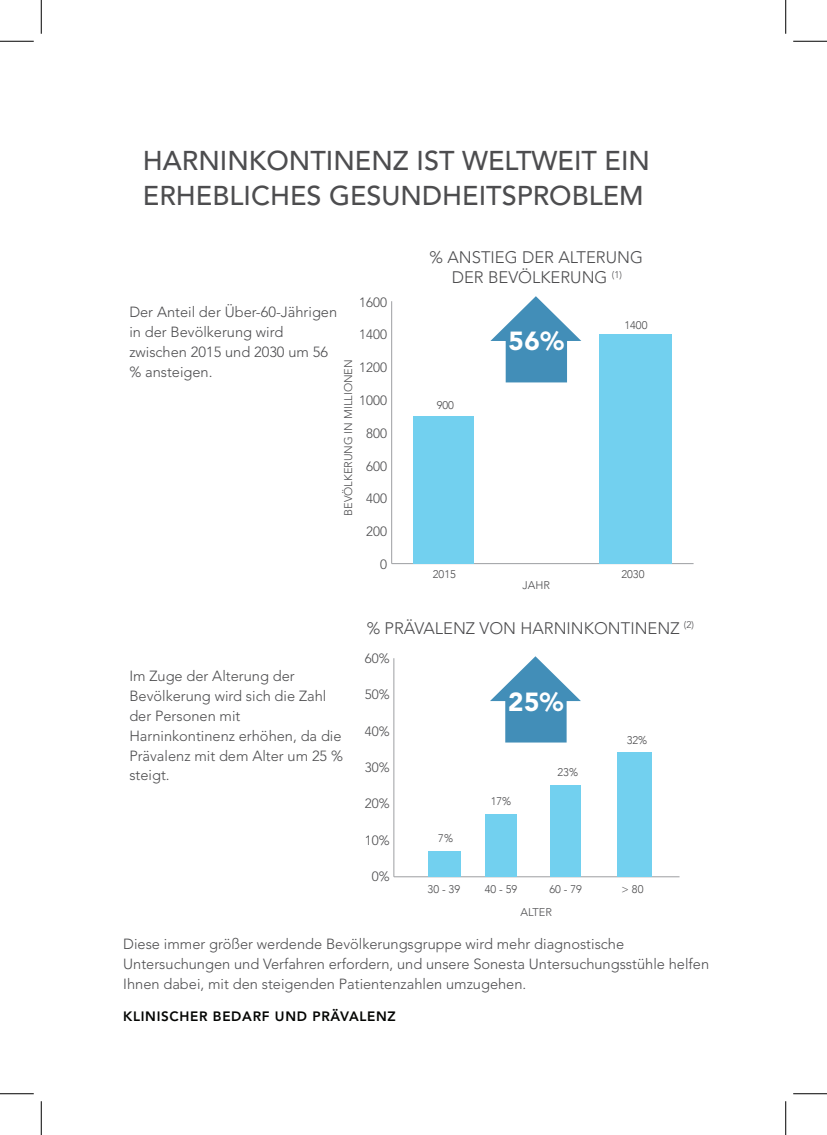
<style>
.page{position:relative;width:827px;height:1135px;background:#fff}
.page>*{position:absolute;margin:0;border:0;box-sizing:border-box;transform-origin:0 0}
.t1{font:500 27px/34.6px "Avenir LT Std";color:#4d4d4f}
.t2{font:900 26px "Avenir LT Std";color:#fff}
.t3{font:300 16.62px/20.1px "Avenir LT Std";color:#4d4d4f;text-align:center}
.t4{font:300 14.62px/19.8px "Avenir LT Std";color:#4d4d4f}
.t5{font:800 13.5px "Avenir LT Std";letter-spacing:.05em;color:#040503}
.t6{font:300 13.38px "Avenir LT Std";color:#4d4d4f}
.t7{font:300 11.12px "Avenir";color:#4d4d4f}
.t8{font:300 11.12px "Avenir LT Std";color:#4d4d4f}
</style>
<div class="page">
<hr style="left:394px;top:876px;width:285px;height:1px;background:#9d9fa2">
<hr style="left:393px;top:658px;width:1px;height:219px;background:#9d9fa2">
<div style="left:428px;top:851px;width:33px;height:26px;background:#72d0ef"></div>
<div style="left:618px;top:752px;width:34px;height:125px;background:#72d0ef"></div>
<div style="left:485px;top:815px;width:32px;height:62px;background:#72d0ef"></div>
<div style="left:550px;top:785px;width:31px;height:92px;background:#72d0ef"></div>
<svg style="left:490px;top:656px;width:91px;height:86px"></svg>
<hr style="left:391px;top:563px;width:302px;height:1px;background:#9d9fa2">
<hr style="left:391px;top:301px;width:1px;height:263px;background:#9d9fa2">
<div style="left:413px;top:416px;width:60px;height:148px;background:#72d0ef"></div>
<div style="left:599px;top:334px;width:73px;height:230px;background:#72d0ef"></div>
<svg style="left:490px;top:296px;width:91px;height:86px"></svg>
<hr style="left:0;top:41px;width:34px;height:1px;background:#000">
<hr style="left:793px;top:41px;width:34px;height:1px;background:#000">
<hr style="left:0;top:1093px;width:34px;height:1px;background:#000">
<hr style="left:793px;top:1093px;width:34px;height:1px;background:#000">
<hr style="left:41px;top:0;width:1px;height:34px;background:#000">
<hr style="left:41px;top:1101px;width:1px;height:34px;background:#000">
<hr style="left:785px;top:0;width:1px;height:34px;background:#000">
<hr style="left:785px;top:1101px;width:1px;height:34px;background:#000">
<h1 class="t1" style="left:143px;top:144px;width:508px">HARNINKONTINENZ IST WELTWEIT EIN<br>ERHEBLICHES GESUNDHEITSPROBLEM</h1>
<p class="t4" style="left:129px;top:302px;width:209px">Der Anteil der Über-60-Jährigen in der Bevölkerung wird zwischen 2015 und 2030 um 56 % ansteigen.</p>
<p class="t8" style="left:341px;top:516px;width:158px;rotate:-90deg">BEVÖLKERUNG IN MILLIONEN</p>
<p class="t6" style="left:359px;top:294px;width:29px">1600</p>
<p class="t6" style="left:359px;top:327px;width:29px">1400</p>
<p class="t6" style="left:359px;top:360px;width:29px">1200</p>
<p class="t6" style="left:359px;top:392px;width:29px">1000</p>
<p class="t6" style="left:366px;top:425px;width:22px">800</p>
<p class="t6" style="left:366px;top:458px;width:22px">600</p>
<p class="t6" style="left:366px;top:491px;width:22px">400</p>
<p class="t6" style="left:366px;top:524px;width:22px">200</p>
<p class="t6" style="left:380px;top:556px;width:8px">0</p>
<p class="t3" style="left:429px;top:247px;width:215px">% ANSTIEG DER ALTERUNG<br>DER BEVÖLKERUNG <sup>(1)</sup></p>
<p class="t7" style="left:437px;top:398px;width:19px">900</p>
<h2 class="t2" style="left:508px;top:326px;width:57px">56%</h2>
<p class="t7" style="left:624px;top:318px;width:25px">1400</p>
<p class="t7" style="left:433px;top:567px;width:25px">2015</p>
<p class="t7" style="left:621px;top:567px;width:25px">2030</p>
<p class="t8" style="left:522px;top:579px;width:29px">JAHR</p>
<p class="t4" style="left:129px;top:667px;width:215px">Im Zuge der Alterung der<br>Bevölkerung wird sich die Zahl der Personen mit<br>Harninkontinenz erhöhen, da die<br>Prävalenz mit dem Alter um 25 % steigt.</p>
<p class="t3" style="left:367px;top:618px;width:329px">% PRÄVALENZ VON HARNINKONTINENZ <sup>(2)</sup></p>
<p class="t6" style="left:365px;top:650px;width:26px">60%</p>
<p class="t6" style="left:365px;top:687px;width:26px">50%</p>
<p class="t6" style="left:365px;top:723px;width:26px">40%</p>
<p class="t6" style="left:365px;top:760px;width:26px">30%</p>
<p class="t6" style="left:365px;top:796px;width:26px">20%</p>
<p class="t6" style="left:365px;top:832px;width:26px">10%</p>
<p class="t6" style="left:372px;top:869px;width:19px">0%</p>
<p class="t7" style="left:438px;top:832px;width:16px">7%</p>
<h2 class="t2" style="left:508px;top:686px;width:57px">25%</h2>
<p class="t7" style="left:491px;top:795px;width:22px">17%</p>
<p class="t7" style="left:557px;top:765px;width:22px">23%</p>
<p class="t7" style="left:626px;top:734px;width:22px">32%</p>
<p class="t7" style="left:427px;top:882px;width:34px">30 - 39</p>
<p class="t7" style="left:485px;top:882px;width:34px">40 - 59</p>
<p class="t7" style="left:549px;top:882px;width:34px">60 - 79</p>
<p class="t7" style="left:621px;top:882px;width:23px">&gt; 80</p>
<p class="t8" style="left:520px;top:906px;width:33px">ALTER</p>
<p class="t4" style="left:123px;top:934px;width:587px">Diese immer größer werdende Bevölkerungsgruppe wird mehr diagnostische<br>Untersuchungen und Verfahren erfordern, und unsere Sonesta Untersuchungsstühle helfen<br>Ihnen dabei, mit den steigenden Patientenzahlen umzugehen.</p>
<p class="t5" style="left:123px;top:1008px;width:274px">KLINISCHER BEDARF UND PRÄVALENZ</p>
</div>
